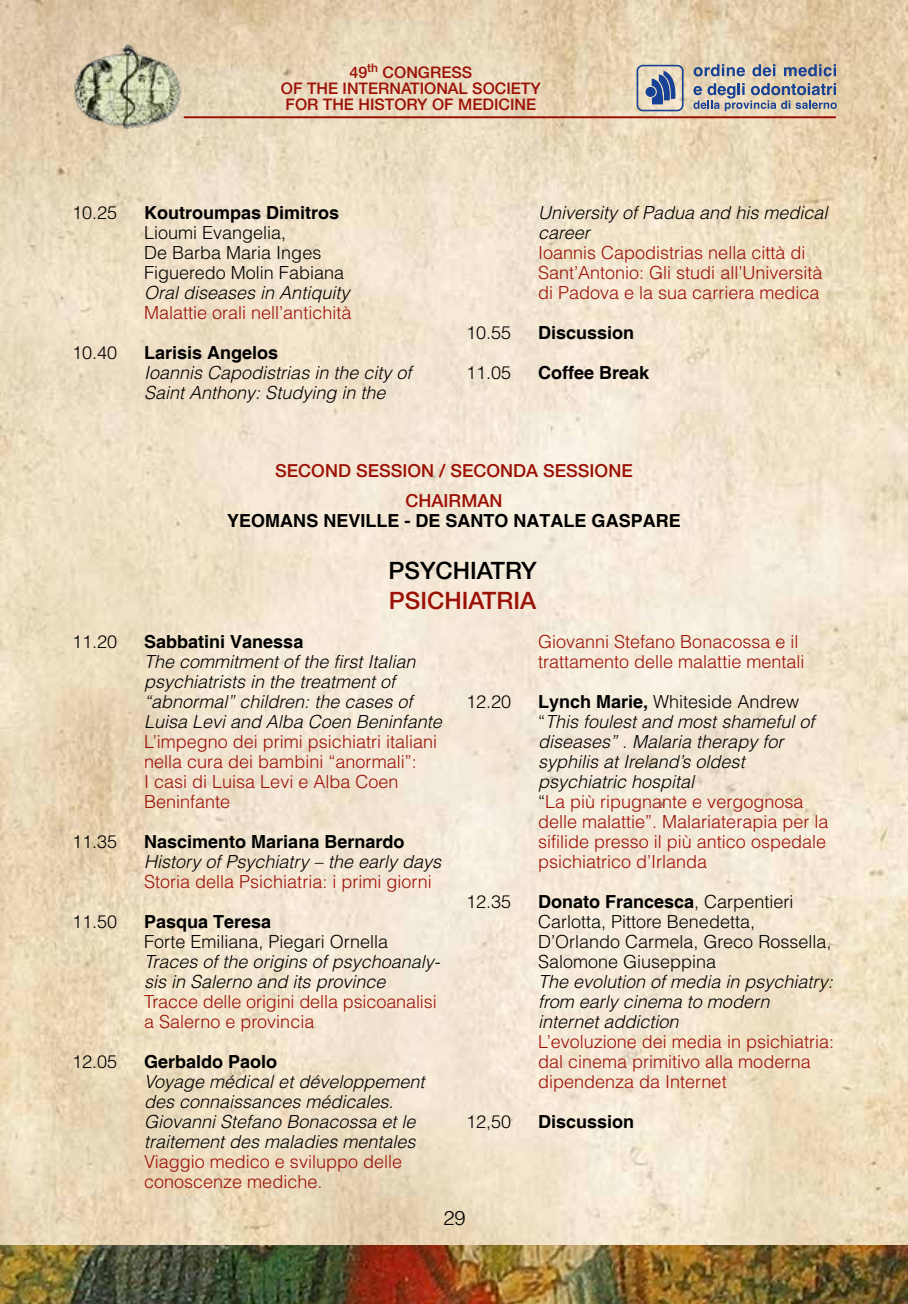
<style>
.page{position:relative;width:908px;height:1304px;background:#fff}
.page>*{position:absolute;margin:0;border:0;box-sizing:border-box;transform-origin:0 0}
.t1{font:500 24px "Helvetica Neue LT Std";color:#9c1006}
.t2{font:500 24px "Helvetica Neue LT Std";color:#000}
.t3{font:300 20px "Helvetica";color:#000}
.t4{font:300 18px/20px "Helvetica";color:#9c1006}
.t5{font:italic 300 18px/20px "Helvetica";color:#000}
.t6{font:300 18px/20px "Helvetica";color:#000}
.t7{font:700 18px "Helvetica";color:#000}
.t8{font:500 18px/30px "Helvetica Neue LT Std";color:#9c1006;text-align:center}
.t9{font:500 16px/16px "Helvetica Neue LT Std";color:#9c1006;text-align:center}
.s1{font-weight:700;color:#000}
.s2{color:#000}
.s3{font-style:italic;color:#000}
.s4{font-weight:700}
</style>
<div class="page">
<img style="left:1px;top:0;width:906px;height:1246px">
<img style="left:0;top:0;width:1px;height:1304px">
<img style="left:73px;top:44px;width:111px;height:89px">
<svg style="left:693px;top:83px;width:143px;height:28px"></svg>
<svg style="left:693px;top:64px;width:51px;height:12px"></svg>
<svg style="left:752px;top:64px;width:23px;height:12px"></svg>
<svg style="left:783px;top:64px;width:52px;height:12px"></svg>
<svg style="left:636px;top:65px;width:47px;height:46px"></svg>
<hr style="left:184px;top:116px;width:651px;height:2px;background:#9c1006">
<img style="left:0;top:1246px;width:907px;height:58px">
<p class="t9" style="left:281px;top:65px;width:261px">49<sup>th</sup> CONGRESS<br>OF THE INTERNATIONAL SOCIETY<br>FOR THE HISTORY OF MEDICINE</p>
<p class="t6" style="left:72px;top:202px;width:47px">10.25</p>
<p class="t7" style="left:144px;top:201px;width:197px">Koutroumpas Dimitros</p>
<p class="t6" style="left:144px;top:222px;width:201px">Lioumi Evangelia,<br>De Barba Maria Inges<br>Figueredo Molin Fabiana</p>
<p class="t5" style="left:144px;top:282px;width:207px">Oral diseases in Antiquity</p>
<p class="t4" style="left:144px;top:302px;width:209px">Malattie orali nell’antichità</p>
<p class="t6" style="left:72px;top:342px;width:47px">10.40</p>
<p class="t7" style="left:144px;top:341px;width:136px">Larisis Angelos</p>
<p class="t5" style="left:144px;top:362px;width:269px">Ioannis Capodistrias in the city of<br>Saint Anthony: Studying in the</p>
<p class="t5" style="left:538px;top:202px;width:291px">University of Padua and his medical career</p>
<p class="t4" style="left:538px;top:242px;width:286px">Ioannis Capodistrias nella città di<br>Sant’Antonio: Gli studi all’Università di Padova e la sua carriera medica</p>
<p class="t6" style="left:466px;top:322px;width:47px">10.55</p>
<p class="t7" style="left:538px;top:321px;width:98px">Discussion</p>
<p class="t6" style="left:466px;top:362px;width:47px">11.05</p>
<p class="t7" style="left:538px;top:361px;width:113px">Coffee Break</p>
<p class="t8" style="left:275px;top:455px;width:359px">SECOND SESSION / SECONDA SESSIONE<br>CHAIRMAN</p>
<p class="t7" style="left:227px;top:510px;width:455px">YEOMANS NEVILLE - DE SANTO NATALE GASPARE</p>
<h1 class="t2" style="left:388px;top:556px;width:150px">PSYCHIATRY</h1>
<h1 class="t1" style="left:388px;top:586px;width:149px">PSICHIATRIA</h1>
<p class="t6" style="left:72px;top:631px;width:47px">11.20</p>
<p class="t7" style="left:144px;top:631px;width:161px">Sabbatini Vanessa</p>
<p class="t5" style="left:144px;top:651px;width:299px">The commitment of the first Italian psychiatrists in the treatment of “abnormal” children: the cases of Luisa Levi and Alba Coen Beninfante</p>
<p class="t4" style="left:144px;top:731px;width:294px">L’impegno dei primi psichiatri italiani nella cura dei bambini “anormali”:<br>I casi di Luisa Levi e Alba Coen<br>Beninfante</p>
<p class="t6" style="left:72px;top:831px;width:47px">11.35</p>
<p class="t7" style="left:144px;top:831px;width:262px">Nascimento Mariana Bernardo</p>
<p class="t5" style="left:144px;top:851px;width:298px">History of Psychiatry – the early days</p>
<p class="t4" style="left:144px;top:871px;width:289px">Storia della Psichiatria: i primi giorni</p>
<p class="t6" style="left:72px;top:911px;width:47px">11.50</p>
<p class="t7" style="left:144px;top:911px;width:129px">Pasqua Teresa</p>
<p class="t6" style="left:144px;top:931px;width:245px">Forte Emiliana, Piegari Ornella</p>
<p class="t5" style="left:144px;top:951px;width:297px">Traces of the origins of psychoanaly&shy;sis in Salerno and its province</p>
<p class="t4" style="left:144px;top:991px;width:294px">Tracce delle origini della psicoanalisi a Salerno e provincia</p>
<p class="t6" style="left:72px;top:1051px;width:47px">12.05</p>
<p class="t7" style="left:144px;top:1051px;width:135px">Gerbaldo Paolo</p>
<p class="t5" style="left:144px;top:1071px;width:282px">Voyage médical et développement des connaissances médicales.<br>Giovanni Stefano Bonacossa et le traitement des maladies mentales</p>
<p class="t4" style="left:144px;top:1151px;width:259px">Viaggio medico e sviluppo delle conoscenze mediche.</p>
<p class="t4" style="left:538px;top:631px;width:268px">Giovanni Stefano Bonacossa e il trattamento delle malattie mentali</p>
<p class="t6" style="left:466px;top:691px;width:47px">12.20</p>
<p class="t4" style="left:538px;top:691px;width:292px"><span class="s1">Lynch Marie,</span> <span class="s2">Whiteside Andrew “</span><span class="s3">This foulest and most shameful of diseases” . Malaria therapy for syphilis at Ireland’s oldest psychiatric hospital<br></span><span class="s2">“</span>La più ripugnante e vergognosa delle malattie”. Malariaterapia per la sifilide presso il più antico ospedale psichiatrico d’Irlanda</p>
<p class="t6" style="left:466px;top:891px;width:47px">12.35</p>
<p class="t6" style="left:538px;top:891px;width:295px"><span class="s4">Donato Francesca</span>, Carpentieri<br>Carlotta, Pittore Benedetta,<br>D’Orlando Carmela, Greco Rossella,<br>Salomone Giuseppina</p>
<p class="t5" style="left:538px;top:971px;width:296px">The evolution of media in psychiatry: from early cinema to modern internet addiction</p>
<p class="t4" style="left:538px;top:1031px;width:297px">L’evoluzione dei media in psichiatria: dal cinema primitivo alla moderna dipendenza da Internet</p>
<p class="t6" style="left:466px;top:1111px;width:47px">12,50</p>
<p class="t7" style="left:538px;top:1110px;width:98px">Discussion</p>
<p class="t3" style="left:443px;top:1205px;width:24px">29</p>
</div>
